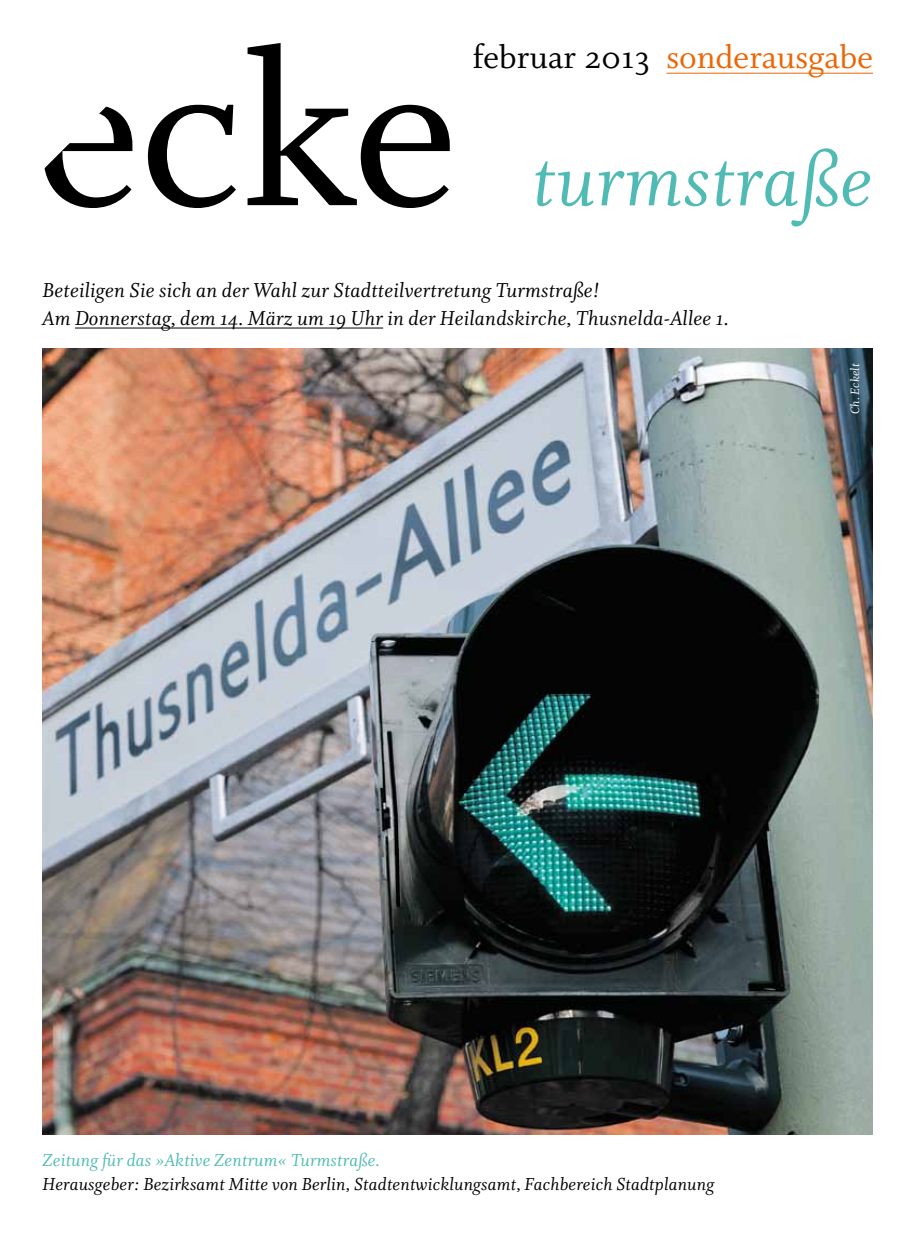
<style>
.page{position:relative;width:915px;height:1234px;background:#fff}
.page>*{position:absolute;margin:0;border:0;box-sizing:border-box;transform-origin:0 0}
.t1{font:241.05px "Whitman Roman LF";color:#000}
.t2{font:82.5px "Whitman Italic LF";letter-spacing:.01em;color:#50bbb4}
.t3{font:36px "Whitman Roman Os F";letter-spacing:.005em;color:#ec6502}
.t4{font:22.5px/28.5px "Whitman Italic Os F";letter-spacing:.01em;color:#000}
.t5{font:19.5px "Whitman Italic Os F";letter-spacing:.01em;color:#000}
.t6{font:19.5px "Whitman Italic Os F";letter-spacing:.01em;color:#50bbb4}
.t7{font:13.5px "Whitman Italic Os F";letter-spacing:.01em;color:#fff}
.s1{color:#000}
</style>
<div class="page">
<svg style="left:747px;top:72px;width:126px;height:2px"></svg>
<hr style="left:666px;top:73px;width:206px;height:1px;background:#ec6502">
<hr style="left:75px;top:328px;width:308px;height:1px;background:#000">
<img style="left:43px;top:349px;width:829px;height:784px">
<h1 class="t1" style="left:36px;top:-1px;width:423px">ecke</h1>
<h3 class="t3" style="left:472px;top:38px;width:401px"><span class="s1">februar 2013</span> sonderausgabe</h3>
<h2 class="t2" style="left:532px;top:135px;width:342px">turmstraße</h2>
<p class="t4" style="left:43px;top:276px;width:687px">Beteiligen Sie sich an der Wahl zur Stadtteilvertretung Turmstraße!<br>Am Donnerstag, dem 14. März um 19 Uhr in der Heilandskirche, Thusnelda-Allee 1.</p>
<p class="t7" style="left:847px;top:414px;width:52px;rotate:-90deg">Ch. Eckelt</p>
<p class="t6" style="left:43px;top:1149px;width:338px">Zeitung für das »Aktive Zentrum« Turmstraße.</p>
<p class="t5" style="left:43px;top:1173px;width:673px">Herausgeber: Bezirksamt Mitte von Berlin, Stadtentwicklungsamt, Fachbereich Stadtplanung</p>
</div>
